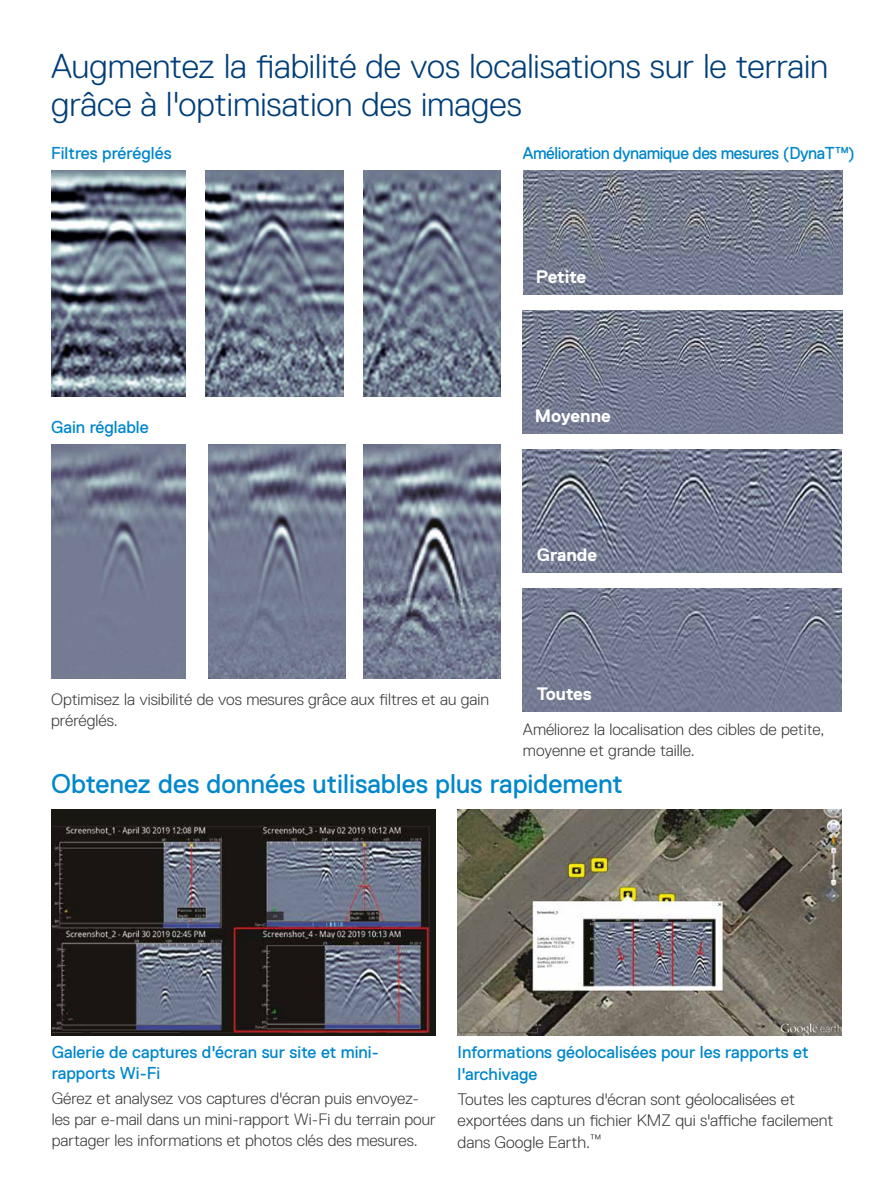
<style>
.page{position:relative;width:893px;height:1187px;background:#fff}
.page>*{position:absolute;margin:0;border:0;box-sizing:border-box;transform-origin:0 0}
.t1{font:300 34.5px/37.5px "Replica Std";color:#003e78}
.t2{font:27px "Replica Std";color:#0087cc}
.t3{font:700 18px "Replica Std";color:#fff}
.t4{font:17.25px/21px "Replica Std";color:#0087cc}
.t5{font:17.25px "Replica Std";letter-spacing:-.025em;color:#0087cc}
.t6{font:300 16.65px/21.1px "Replica Std";color:#3c3c3b}
.t7{font:300 16.5px/21px "Replica Std";color:#3c3c3b}
</style>
<div class="page">
<div style="left:51px;top:809px;width:385px;height:226px;background:#181712"></div>
<img style="left:53px;top:824px;width:376px;height:208px">
<img style="left:458px;top:809px;width:384px;height:226px">
<img style="left:363px;top:445px;width:138px;height:233px">
<img style="left:208px;top:445px;width:138px;height:233px">
<img style="left:51px;top:445px;width:135px;height:233px">
<img style="left:524px;top:171px;width:318px;height:123px">
<img style="left:523px;top:310px;width:319px;height:123px">
<img style="left:523px;top:449px;width:319px;height:123px">
<img style="left:523px;top:588px;width:319px;height:124px">
<img style="left:51px;top:171px;width:135px;height:226px">
<img style="left:206px;top:171px;width:137px;height:226px">
<img style="left:363px;top:171px;width:138px;height:226px">
<h1 class="t1" style="left:51px;top:47px;width:778px">Augmentez la fiabilité de vos localisations sur le terrain grâce à l'optimisation des images</h1>
<p class="t4" style="left:51px;top:142px;width:122px">Filtres préréglés</p>
<p class="t5" style="left:523px;top:143px;width:333px">Amélioration dynamique des mesures (DynaT™)</p>
<p class="t3" style="left:536px;top:266px;width:52px">Petite</p>
<p class="t4" style="left:51px;top:416px;width:99px">Gain réglable</p>
<p class="t3" style="left:535px;top:406px;width:77px">Moyenne</p>
<p class="t3" style="left:537px;top:545px;width:62px">Grande</p>
<p class="t7" style="left:51px;top:689px;width:439px">Optimisez la visibilité de vos mesures grâce aux filtres et au gain préréglés.</p>
<p class="t3" style="left:537px;top:684px;width:57px">Toutes</p>
<p class="t7" style="left:523px;top:718px;width:303px">Améliorez la localisation des cibles de petite, moyenne et grande taille.</p>
<h2 class="t2" style="left:51px;top:768px;width:573px">Obtenez des données utilisables plus rapidement</h2>
<p class="t4" style="left:52px;top:1041px;width:329px">Galerie de captures d'écran sur site et mini&shy;rapports Wi-Fi</p>
<p class="t7" style="left:52px;top:1087px;width:386px">Gérez et analysez vos captures d'écran puis envoyez&shy;les par e-mail dans un mini-rapport Wi-Fi du terrain pour partager les informations et photos clés des mesures.</p>
<p class="t4" style="left:458px;top:1041px;width:353px;line-height:21.6px">Informations géolocalisées pour les rapports et l'archivage</p>
<p class="t6" style="left:458px;top:1088px;width:377px">Toutes les captures d'écran sont géolocalisées et exportées dans un fichier KMZ qui s'affiche facilement dans Google Earth.<sup>™</sup></p>
</div>
